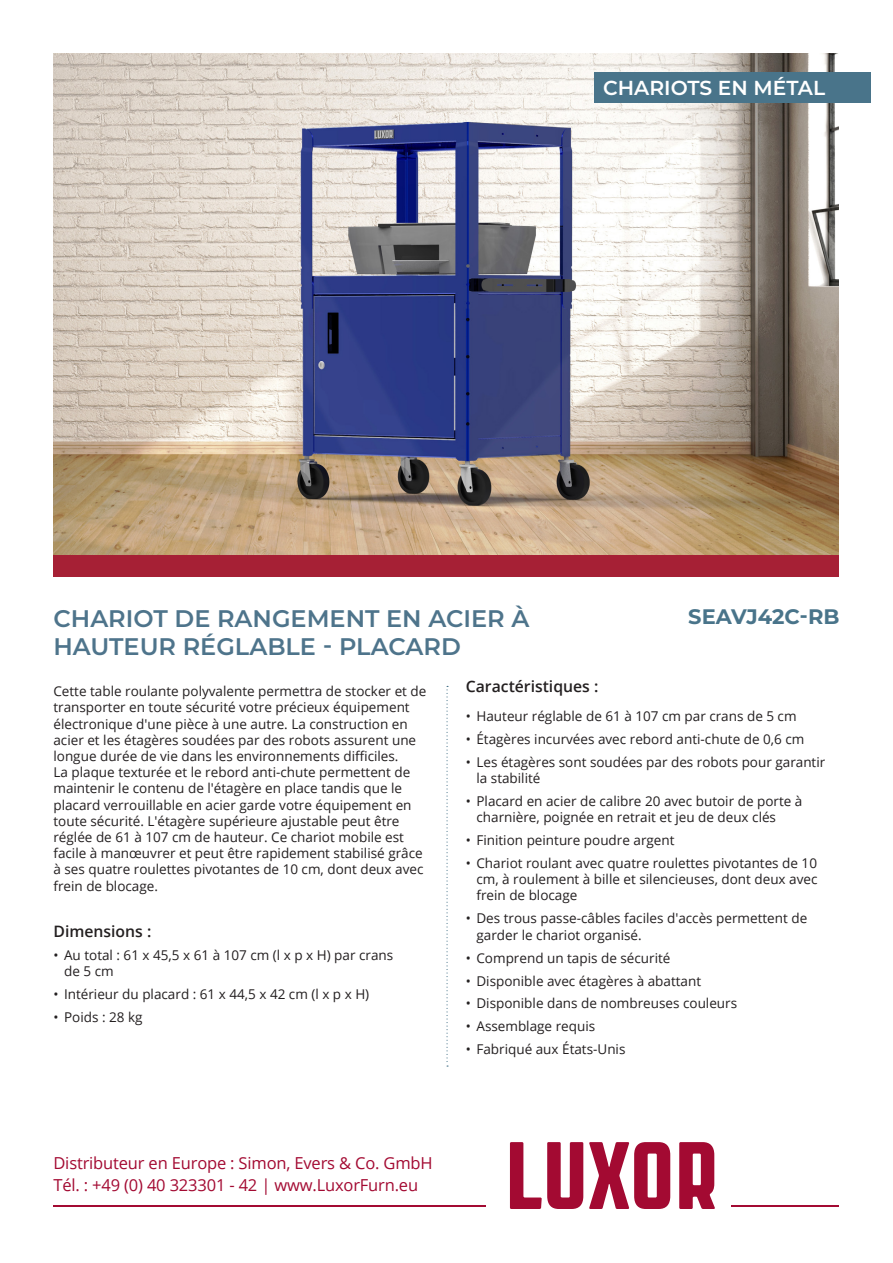
<style>
.page{position:relative;width:893px;height:1263px;background:#fff}
.page>*{position:absolute;margin:0;border:0;box-sizing:border-box;transform-origin:0 0}
.Paragraph_Style_3{font:600 24px/28.5px "Montserrat";color:#4e748b}
.Small_Headline_cover{font:700 21px "Montserrat";color:#49748a}
.Category_Bar_Headlin{font:600 20.25px "Montserrat";color:#fff}
.Footer_Contact_info{font:16.5px "Open Sans";letter-spacing:-.01em;color:#a30a32}
.Description_Text{font:600 15.75px "Open Sans";color:#231f20}
.Headers_above_Bul{font:600 15.75px "Open Sans";color:#231f20}
.Description_Text-2{font:13.5px/16.2px "Open Sans";color:#231f20}
</style>
<div class="page">
<img style="left:53px;top:54px;width:786px;height:501px">
<div style="left:53px;top:555px;width:786px;height:22px;background:#a62035"></div>
<div style="left:594px;top:72px;width:276px;height:31px;background:#49748a"></div>
<svg style="left:510px;top:1142px;width:73px;height:67px"></svg>
<svg style="left:589px;top:1142px;width:81px;height:67px"></svg>
<svg style="left:679px;top:1142px;width:36px;height:67px"></svg>
<hr style="left:53px;top:1205px;width:433px;height:1px;background:#a30a32">
<hr style="left:732px;top:1205px;width:107px;height:1px;background:#a30a32">
<svg style="left:446px;top:686px;width:2px;height:381px"></svg>
<p class="Category_Bar_Headlin" style="left:603px;top:74px;width:224px">CHARIOTS EN MÉTAL</p>
<p class="Paragraph_Style_3" style="left:53px;top:603px;width:477px">CHARIOT DE RANGEMENT EN ACIER À<br>HAUTEUR RÉGLABLE - PLACARD</p>
<p class="Description_Text-2" style="left:53px;top:683px;width:374px">Cette table roulante polyvalente permettra de stocker et de transporter en toute sécurité votre précieux équipement électronique d'une pièce à une autre. La construction en acier et les étagères soudées par des robots assurent une longue durée de vie dans les environnements difficiles.<br>La plaque texturée et le rebord anti-chute permettent de maintenir le contenu de l'étagère en place tandis que le placard verrouillable en acier garde votre équipement en toute sécurité. L'étagère supérieure ajustable peut être réglée de 61 à 107 cm de hauteur. Ce chariot mobile est facile à manœuvrer et peut être rapidement stabilisé grâce à ses quatre roulettes pivotantes de 10 cm, dont deux avec frein de blocage.</p>
<p class="Headers_above_Bul" style="left:53px;top:921px;width:99px">Dimensions :</p>
<p class="Description_Text-2" style="left:64px;top:947px;width:331px;text-indent:-11px">• Au total : 61 x 45,5 x 61 à 107 cm (l x p x H) par crans de 5 cm</p>
<p class="Description_Text-2" style="left:53px;top:986px;width:317px">• Intérieur du placard : 61 x 44,5 x 42 cm (l x p x H)</p>
<p class="Description_Text-2" style="left:53px;top:1009px;width:91px">• Poids : 28 kg</p>
<p class="Small_Headline_cover" style="left:688px;top:602px;width:153px">SEAVJ42C-RB</p>
<p class="Description_Text" style="left:466px;top:675px;width:134px">Caractéristiques :</p>
<p class="Description_Text-2" style="left:466px;top:707px;width:332px">• Hauteur réglable de 61 à 107 cm par crans de 5 cm</p>
<p class="Description_Text-2" style="left:466px;top:730px;width:340px">• Étagères incurvées avec rebord anti-chute de 0,6 cm</p>
<p class="Description_Text-2" style="left:476px;top:753px;width:350px;text-indent:-11px">• Les étagères sont soudées par des robots pour garantir la stabilité</p>
<p class="Description_Text-2" style="left:476px;top:793px;width:327px;text-indent:-11px">• Placard en acier de calibre 20 avec butoir de porte à charnière, poignée en retrait et jeu de deux clés</p>
<p class="Description_Text-2" style="left:466px;top:832px;width:210px">• Finition peinture poudre argent</p>
<p class="Description_Text-2" style="left:476px;top:855px;width:343px;text-align:justify;text-indent:-11px">• Chariot roulant avec quatre roulettes pivotantes de 10 cm, à roulement à bille et silencieuses, dont deux avec frein de blocage</p>
<p class="Description_Text-2" style="left:476px;top:910px;width:332px;text-indent:-11px">• Des trous passe-câbles faciles d'accès permettent de garder le chariot organisé.</p>
<p class="Description_Text-2" style="left:466px;top:949px;width:206px">• Comprend un tapis de sécurité</p>
<p class="Description_Text-2" style="left:466px;top:972px;width:237px">• Disponible avec étagères à abattant</p>
<p class="Description_Text-2" style="left:466px;top:995px;width:273px">• Disponible dans de nombreuses couleurs</p>
<p class="Description_Text-2" style="left:466px;top:1018px;width:131px">• Assemblage requis</p>
<p class="Description_Text-2" style="left:466px;top:1041px;width:161px">• Fabriqué aux États-Unis</p>
<p class="Footer_Contact_info" style="left:53px;top:1151px;width:381px">Distributeur en Europe : Simon, Evers &amp; Co. GmbH</p>
<p class="Footer_Contact_info" style="left:53px;top:1174px;width:366px">Tél. : +49 (0) 40 323301 - 42 | www.LuxorFurn.eu</p>
</div>
